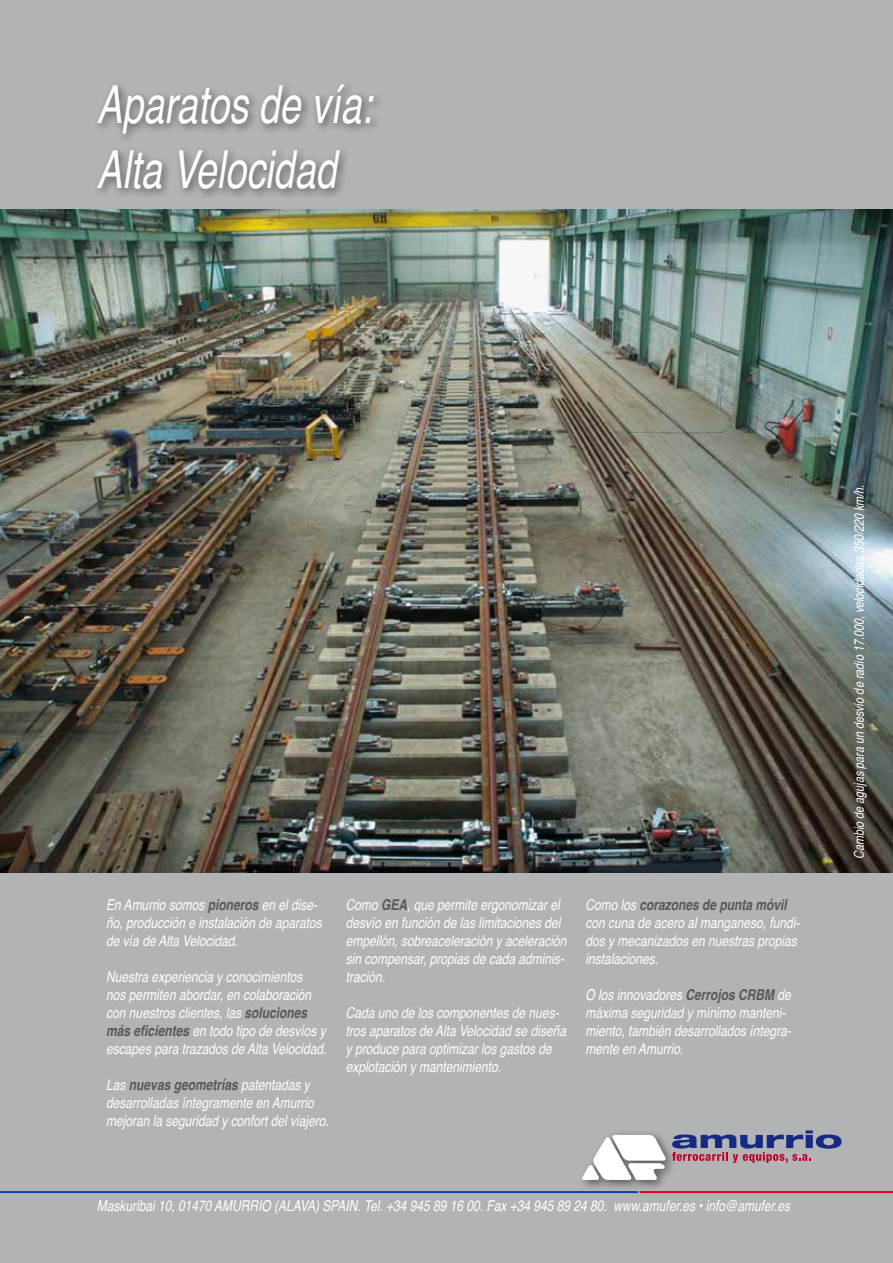
<style>
.page{position:relative;width:893px;height:1263px;background:#b1b3b4}
.page>*{position:absolute;margin:0;border:0;box-sizing:border-box;transform-origin:0 0}
.t1{font:italic 52.35px/64.8px "Helvetica";color:#fff;scale:.72 1}
.t2{font:italic 15px/18px "Helvetica";color:#fff;scale:.8 1}
.t3{font:italic 13.5px "Helvetica";color:#fff;scale:.8 1}
.s1{font-weight:700;color:#58585a}
</style>
<div class="page">
<div style="left:94px;top:81px;width:291px;height:119px;background:#000;opacity:.5"></div>
<svg style="left:0;top:1191px;width:893px;height:2px;background:#443976"></svg>
<img style="left:0;top:209px;width:893px;height:663px">
<div style="left:577px;top:1130px;width:99px;height:61px;background:#000;opacity:.5"></div>
<svg style="left:581px;top:1135px;width:85px;height:45px"></svg>
<svg style="left:672px;top:1130px;width:169px;height:33px"></svg>
<h1 class="t1" style="left:97px;top:74px;width:384px">Aparatos de vía:<br>Alta Velocidad</h1>
<p class="t2" style="left:106px;top:896px;width:271px">En Amurrio somos <span class="s1">pioneros</span> en el dise&shy;ño, producción e instalación de aparatos de vía de Alta Velocidad.</p>
<p class="t2" style="left:106px;top:968px;width:277px">Nuestra experiencia y conocimientos<br>nos permiten abordar, en colaboración con nuestros clientes, las <span class="s1">soluciones más eficientes</span> en todo tipo de desvíos y escapes para trazados de Alta Velocidad.</p>
<p class="t2" style="left:106px;top:1076px;width:280px">Las <span class="s1">nuevas geometrías</span> patentadas y desarrolladas íntegramente en Amurrio mejoran la seguridad y confort del viajero.</p>
<p class="t2" style="left:346px;top:896px;width:277px">Como <span class="s1">GEA</span>, que permite ergonomizar el desvío en función de las limitaciones del empellón, sobreaceleración y aceleración sin compensar, propias de cada adminis&shy;tración.</p>
<p class="t2" style="left:346px;top:1004px;width:277px">Cada uno de los componentes de nues&shy;tros aparatos de Alta Velocidad se diseña y produce para optimizar los gastos de explotación y mantenimiento.</p>
<p class="t2" style="left:585px;top:896px;width:270px">Como los <span class="s1">corazones de punta móvil </span>con cuna de acero al manganeso, fundi&shy;dos y mecanizados en nuestras propias instalaciones.</p>
<p class="t2" style="left:585px;top:986px;width:259px">O los innovadores <span class="s1">Cerrojos CRBM</span> de máxima seguridad y mínimo manteni&shy;miento, también desarrollados íntegra&shy;mente en Amurrio.</p>
<p class="t2" style="left:97px;top:1197px;width:868px">Maskuribai 10, 01470 AMURRIO (ALAVA) SPAIN. Tel. +34 945 89 16 00. Fax +34 945 89 24 80. www.amufer.es • info@amufer.es</p>
<p class="t3" style="left:848px;top:859px;width:469px;rotate:-90deg">Cambio de agujas para un desvío de radio 17.000, velocidades 350/220 km/h.</p>
</div>
